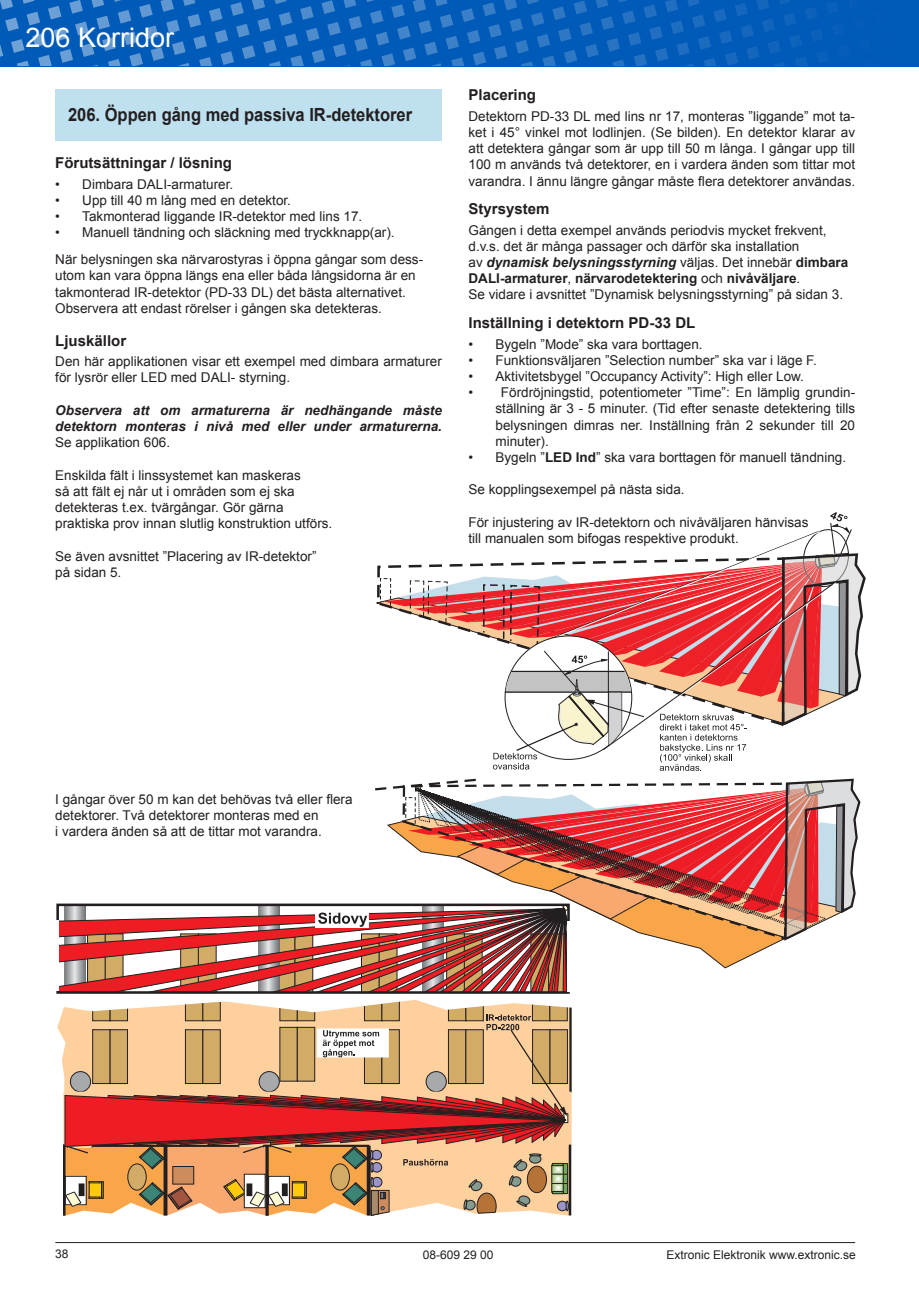
<style>
.page{position:relative;width:919px;height:1289px;background:#fff}
.page>*{position:absolute;margin:0;border:0;box-sizing:border-box;transform-origin:0 0}
.t1{font:27px "Arial";color:#fff}
.t2{font:700 18.15px "Arial";color:#231f20;scale:.91 1}
.t3{font:700 15px "Arial";color:#231f20}
.t4{font:13.5px/16.2px "Arial";color:#231f20}
.t5{font:italic 700 13.5px/16.2px "Arial";color:#231f20}
.t6{font:12px "Arial";color:#231f20}
.s1{font-weight:700;font-style:italic}
.s2{font-weight:700}
</style>
<div class="page">
<hr style="left:55px;top:1242px;width:800px;height:1px;background:#231f20">
<div style="left:55px;top:89px;width:386px;height:51px;background:#bee0ef"></div>
<svg style="left:60px;top:999px;width:511px;height:217px;background:#d69774"></svg>
<svg style="left:379px;top:512px;width:486px;height:259px"></svg>
<svg style="left:58px;top:778px;width:803px;height:214px"></svg>
<div style="left:906px;top:0;width:12px;height:67px;background:#005ab8"></div>
<svg style="left:0;top:0;width:906px;height:67px;background:#0e63bb"></svg>
<h1 class="t1" style="left:26px;top:20px;width:150px">206 Korridor</h1>
<h2 class="t2" style="left:68px;top:102px;width:379px">206. Öppen gång med passiva IR-detektorer</h2>
<p class="t3" style="left:55px;top:153px;width:178px">Förutsättningar / lösning</p>
<p class="t4" style="left:55px;top:176px;width:179px">• Dimbara DALI-armaturer.</p>
<p class="t4" style="left:55px;top:192px;width:237px">• Upp till 40 m lång med en detektor.</p>
<p class="t4" style="left:55px;top:208px;width:308px">• Takmonterad liggande IR-detektor med lins 17.</p>
<p class="t4" style="left:55px;top:219px;width:369px;line-height:26.8px">• Manuell tändning och släckning med tryckknapp(ar).<br>När belysningen ska närvarostyras i öppna gångar som dess-</p>
<p class="t4" style="left:55px;top:268px;width:362px">utom kan vara öppna längs ena eller båda långsidorna är en takmonterad IR-detektor (PD-33 DL) det bästa alternativet.<br>Observera att endast rörelser i gången ska detekteras.</p>
<p class="t3" style="left:55px;top:330px;width:72px">Ljuskällor</p>
<p class="t4" style="left:55px;top:353px;width:388px">Den här applikationen visar ett exempel med dimbara armaturer för lysrör eller LED med DALI- styrning.</p>
<p class="t5" style="left:55px;top:402px;width:388px">Observera att om armaturerna är nedhängande måste detektorn monteras i nivå med eller under armaturerna.</p>
<p class="t4" style="left:55px;top:434px;width:116px">Se applikation 606.</p>
<p class="t4" style="left:55px;top:467px;width:278px">Enskilda fält i linssystemet kan maskeras<br>så att fält ej når ut i områden som ej ska detekteras t.ex. tvärgångar. Gör gärna praktiska prov innan slutlig konstruktion utförs.</p>
<p class="t4" style="left:55px;top:548px;width:263px">Se även avsnittet ”Placering av IR-detektor” på sidan 5.</p>
<p class="t3" style="left:468px;top:85px;width:69px">Placering</p>
<p class="t4" style="left:468px;top:108px;width:388px;text-align:justify">Detektorn PD-33 DL med lins nr 17, monteras ”liggande” mot ta&shy;ket i 45° vinkel mot lodlinjen. (Se bilden). En detektor klarar av att detektera gångar som är upp till 50 m långa. I gångar upp till 100 m används två detektorer, en i vardera änden som tittar mot varandra. I ännu längre gångar måste flera detektorer användas.</p>
<p class="t3" style="left:468px;top:199px;width:82px">Styrsystem</p>
<p class="t4" style="left:468px;top:222px;width:381px">Gången i detta exempel används periodvis mycket frekvent, d.v.s. det är många passager och därför ska installation<br>av <span class="s1">dynamisk belysningsstyrning</span> väljas. Det innebär <span class="s2">dimbara DALI-armaturer</span>, <span class="s2">närvarodetektering</span> och <span class="s2">nivåväljare</span>.<br>Se vidare i avsnittet ”Dynamisk belysningsstyrning” på sidan 3.</p>
<p class="t3" style="left:468px;top:313px;width:228px">Inställning i detektorn PD-33 DL</p>
<p class="t4" style="left:468px;top:336px;width:236px">• Bygeln ”Mode” ska vara borttagen.</p>
<p class="t4" style="left:468px;top:352px;width:350px">• Funktionsväljaren ”Selection number” ska var i läge F.</p>
<p class="t4" style="left:468px;top:368px;width:337px">• Aktivitetsbygel ”Occupancy Activity”: High eller Low.</p>
<p class="t4" style="left:495px;top:384px;width:361px;text-align:justify;text-indent:-27px">• Fördröjningstid, potentiometer ”Time”: En lämplig grundin&shy;ställning är 3 - 5 minuter. (Tid efter senaste detektering tills belysningen dimras ner. Inställning från 2 sekunder till 20 minuter).</p>
<p class="t4" style="left:468px;top:449px;width:379px">• Bygeln ”<span class="s2">LED Ind</span>” ska vara borttagen för manuell tändning.</p>
<p class="t4" style="left:468px;top:482px;width:218px">Se kopplingsexempel på nästa sida.</p>
<p class="t4" style="left:468px;top:514px;width:341px">För injustering av IR-detektorn och nivåväljaren hänvisas till manualen som bifogas respektive produkt.</p>
<p class="t4" style="left:55px;top:791px;width:299px">I gångar över 50 m kan det behövas två eller flera detektorer. Två detektorer monteras med en<br>i vardera änden så att de tittar mot varandra.</p>
<p class="t6" style="left:55px;top:1245px;width:15px">38</p>
<p class="t6" style="left:423px;top:1246px;width:72px">08-609 29 00</p>
<p class="t6" style="left:666px;top:1246px;width:191px">Extronic Elektronik www.extronic.se</p>
</div>
